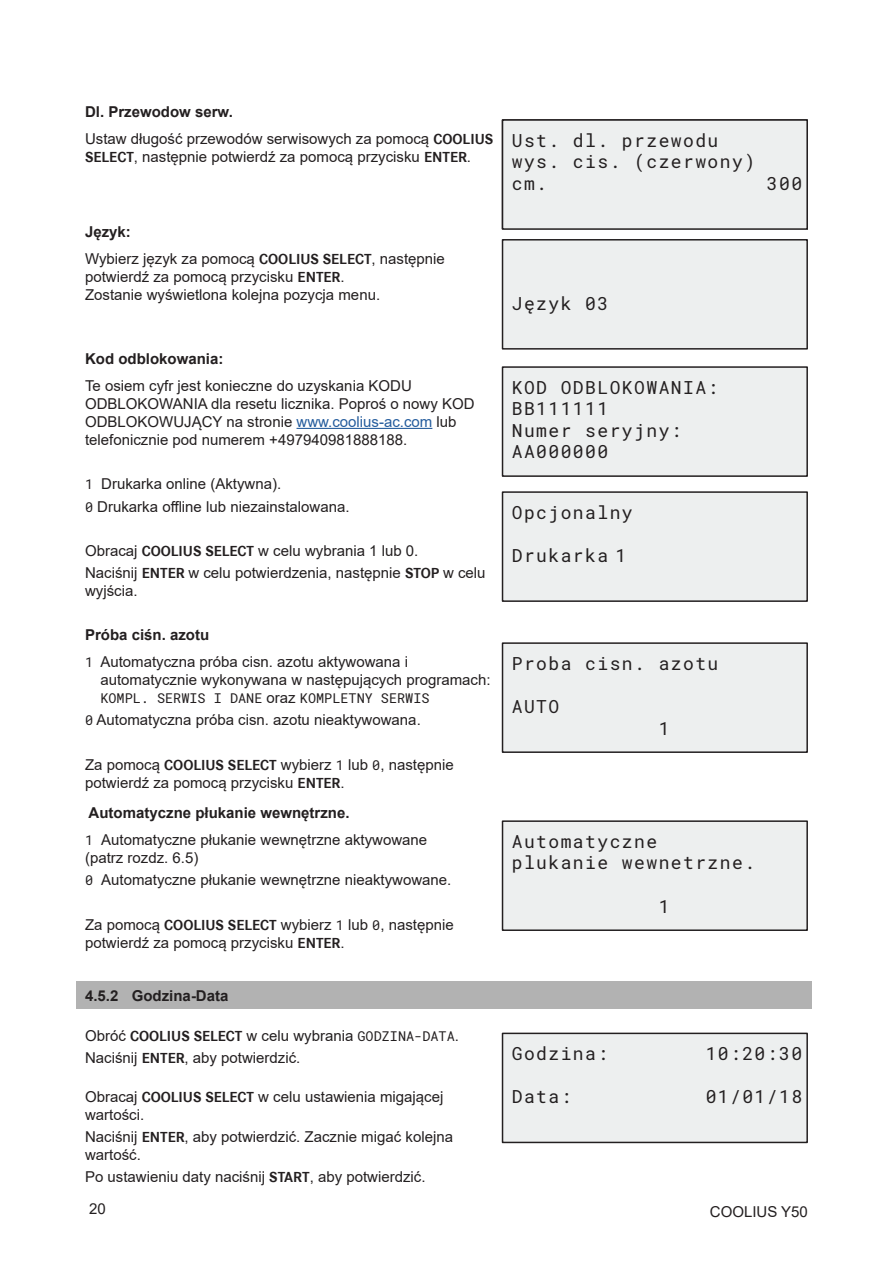
<style>
.page{position:relative;width:893px;height:1263px;background:#fff}
.page>*{position:absolute;margin:0;border:0;box-sizing:border-box;transform-origin:0 0}
.t1{font:18px/21.6px "Roboto Mono";letter-spacing:.08em;color:#231f20}
.t2{font:15px/18px "Arial";color:#231f20}
.t3{font:700 15px "Arial";color:#231f20}
.t4{font:13.5px "Roboto Mono";color:#231f20}
.s1{font-weight:700}
.s2{font-family:"Corporate S";font-weight:700}
.s3{color:#245c9d}
.s4{font-family:"Roboto Mono";font-size:13.5px}
.s5{font-family:"Arial";font-size:15px}
</style>
<div class="page">
<hr style="left:296px;top:428px;width:136px;height:1px;background:#245c9d">
<div style="left:77px;top:981px;width:735px;height:28px;background:#b2b2b2"></div>
<div style="left:502px;top:120px;width:305px;height:109px;background:#edefef"></div>
<div style="left:502px;top:119px;width:306px;height:111px;border:2px solid #231f20"></div>
<div style="left:502px;top:240px;width:305px;height:109px;background:#edefef"></div>
<div style="left:502px;top:239px;width:306px;height:111px;border:2px solid #231f20"></div>
<div style="left:502px;top:367px;width:305px;height:109px;background:#edefef"></div>
<div style="left:502px;top:366px;width:306px;height:111px;border:2px solid #231f20"></div>
<div style="left:502px;top:492px;width:305px;height:109px;background:#edefef"></div>
<div style="left:502px;top:491px;width:306px;height:111px;border:2px solid #231f20"></div>
<div style="left:502px;top:643px;width:305px;height:109px;background:#edefef"></div>
<div style="left:502px;top:642px;width:306px;height:111px;border:2px solid #231f20"></div>
<div style="left:502px;top:821px;width:305px;height:109px;background:#edefef"></div>
<div style="left:502px;top:820px;width:306px;height:111px;border:2px solid #231f20"></div>
<div style="left:502px;top:1033px;width:305px;height:109px;background:#edefef"></div>
<div style="left:502px;top:1032px;width:306px;height:111px;border:2px solid #231f20"></div>
<p class="t2" style="left:85px;top:99px;width:410px;line-height:26.5px"><span class="s1">Dl. Przewodow serw.<br></span>Ustaw długość przewodów serwisowych za pomocą <span class="s2">COOLIUS</span></p>
<p class="t2" style="left:85px;top:147px;width:387px"><span class="s2">SELECT</span>, następnie potwierdź za pomocą przycisku <span class="s2">ENTER</span>.</p>
<p class="t2" style="left:85px;top:218px;width:361px;line-height:26.5px"><span class="s1">Język:<br></span>Wybierz język za pomocą <span class="s2">COOLIUS SELECT</span>, następnie</p>
<p class="t2" style="left:85px;top:267px;width:297px">potwierdź za pomocą przycisku <span class="s2">ENTER</span>.<br>Zostanie wyświetlona kolejna pozycja menu.</p>
<p class="t3" style="left:85px;top:348px;width:140px">Kod odblokowania:</p>
<p class="t2" style="left:85px;top:376px;width:391px">Te osiem cyfr jest konieczne do uzyskania KODU ODBLOKOWANIA dla resetu licznika. Poproś o nowy KOD ODBLOKOWUJĄCY na stronie <span class="s3">www.coolius-ac.com</span> lub telefonicznie pod numerem +497940981888188.</p>
<p class="t2" style="left:85px;top:473px;width:266px;line-height:22.2px"><span class="s4">1</span> Drukarka online (Aktywna).<br><span class="s4">0</span> Drukarka offline lub niezainstalowana.</p>
<p class="t2" style="left:85px;top:540px;width:402px;line-height:22.2px">Obracaj <span class="s2">COOLIUS SELECT</span> w celu wybrania 1 lub 0.<br>Naciśnij <span class="s2">ENTER</span> w celu potwierdzenia, następnie <span class="s2">STOP</span> w celu</p>
<p class="t2" style="left:85px;top:582px;width:54px">wyjścia.</p>
<p class="t2" style="left:85px;top:622px;width:325px;line-height:26.5px"><span class="s1">Próba ciśn. azotu<br></span><span class="s4">1</span> Automatyczna próba cisn. azotu aktywowana i</p>
<p class="t2" style="left:100px;top:670px;width:392px">automatycznie wykonywana w następujących programach:</p>
<p class="t4" style="left:100px;top:689px;width:331px">KOMPL. SERWIS I DANE <span class="s5">oraz</span> KOMPLETNY SERWIS</p>
<p class="t2" style="left:85px;top:711px;width:337px"><span class="s4">0</span> Automatyczna próba cisn. azotu nieaktywowana.</p>
<p class="t2" style="left:85px;top:755px;width:370px">Za pomocą <span class="s2">COOLIUS SELECT</span> wybierz <span class="s4">1</span> lub <span class="s4">0</span>, następnie potwierdź za pomocą przycisku <span class="s2">ENTER</span>.</p>
<p class="t2" style="left:85px;top:800px;width:344px;line-height:26.5px"><span class="s1">Automatyczne płukanie wewnętrzne.<br></span><span class="s4">1</span> Automatyczne płukanie wewnętrzne aktywowane</p>
<p class="t2" style="left:85px;top:846px;width:368px;line-height:22.2px">(patrz rozdz. 6.5)<br><span class="s4">0</span> Automatyczne płukanie wewnętrzne nieaktywowane.</p>
<p class="t2" style="left:85px;top:915px;width:370px">Za pomocą <span class="s2">COOLIUS SELECT</span> wybierz <span class="s4">1</span> lub <span class="s4">0</span>, następnie potwierdź za pomocą przycisku <span class="s2">ENTER</span>.</p>
<p class="t3" style="left:85px;top:985px;width:145px">4.5.2 Godzina-Data</p>
<p class="t2" style="left:85px;top:1025px;width:375px;line-height:22.2px">Obróć <span class="s2">COOLIUS SELECT</span> w celu wybrania <span class="s4">GODZINA-DATA</span>.<br>Naciśnij <span class="s2">ENTER</span>, aby potwierdzić.</p>
<p class="t2" style="left:85px;top:1087px;width:360px">Obracaj <span class="s2">COOLIUS SELECT</span> w celu ustawienia migającej wartości.</p>
<p class="t2" style="left:85px;top:1128px;width:369px">Naciśnij <span class="s2">ENTER</span>, aby potwierdzić. Zacznie migać kolejna wartość.</p>
<p class="t2" style="left:85px;top:1168px;width:342px">Po ustawieniu daty naciśnij <span class="s2">START</span>, aby potwierdzić.</p>
<p class="t1" style="left:512px;top:129px;width:245px">Ust. dl. przewodu wys. cis. (czerwony) cm.</p>
<p class="t1" style="left:512px;top:129px;width:233px">Dl. Przewodow serw.</p>
<p class="t1" style="left:767px;top:172px;width:37px">300</p>
<p class="t1" style="left:512px;top:292px;width:98px">Język 03</p>
<p class="t1" style="left:512px;top:376px;width:208px">KOD ODBLOKOWANIA:<br>BB111111<br>Numer seryjny:<br>AA000000</p>
<p class="t1" style="left:512px;top:501px;width:122px">Opcjonalny</p>
<p class="t1" style="left:512px;top:544px;width:116px">Drukarka 1</p>
<p class="t1" style="left:512px;top:652px;width:208px">Proba cisn. azotu</p>
<p class="t1" style="left:512px;top:695px;width:49px">AUTO</p>
<p class="t1" style="left:659px;top:717px;width:12px">1</p>
<p class="t1" style="left:512px;top:830px;width:245px">Automatyczne plukanie wewnetrzne.</p>
<p class="t1" style="left:659px;top:895px;width:12px">1</p>
<p class="t1" style="left:512px;top:1042px;width:98px">Godzina:</p>
<p class="t1" style="left:706px;top:1042px;width:98px">10:20:30</p>
<p class="t1" style="left:512px;top:1085px;width:61px">Data:</p>
<p class="t1" style="left:706px;top:1085px;width:98px">01/01/18</p>
<p class="t2" style="left:89px;top:1200px;width:18px">20</p>
<p class="t2" style="left:710px;top:1202px;width:100px">COOLIUS Y50</p>
</div>
